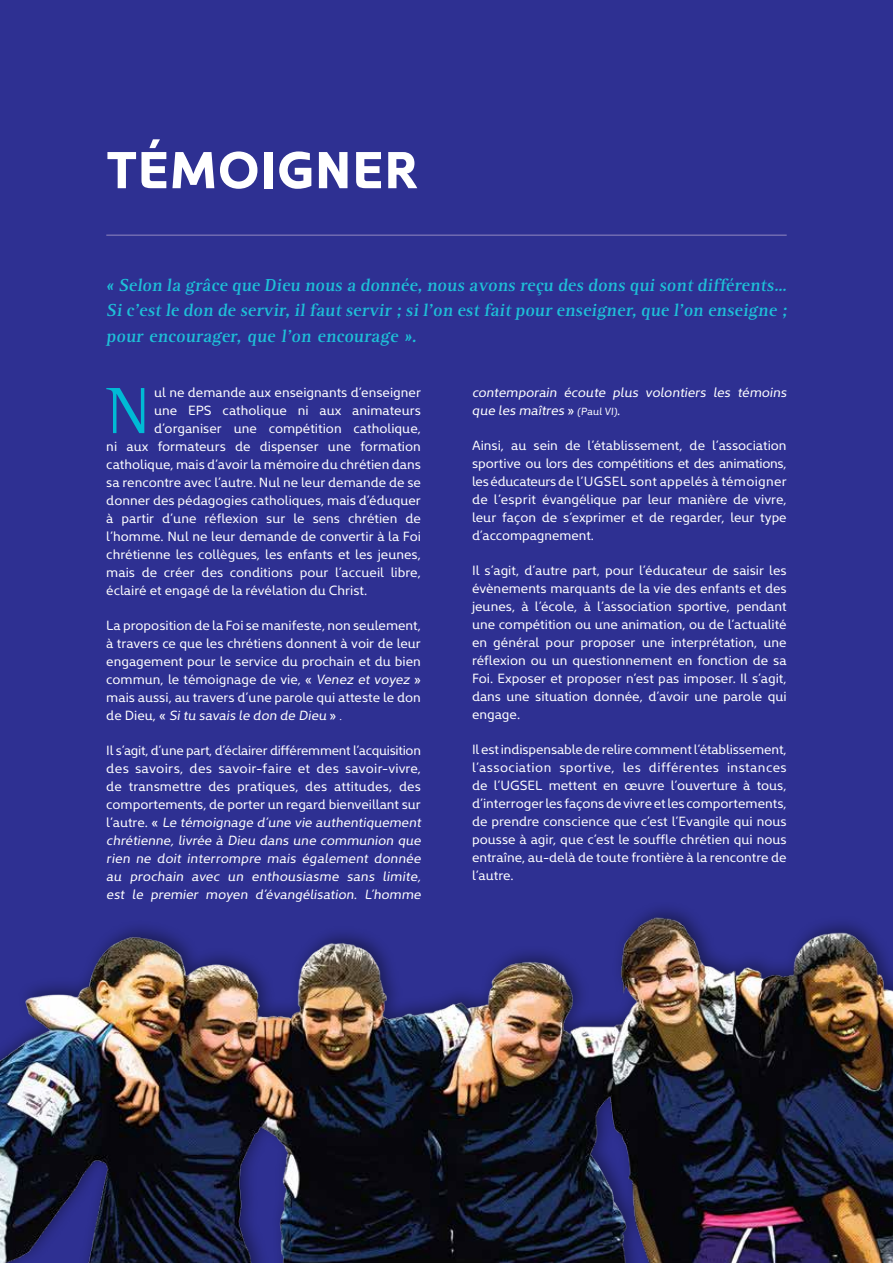
<style>
.page{position:relative;width:893px;height:1263px;background:#2e3092}
.page>*{position:absolute;margin:0;border:0;box-sizing:border-box;transform-origin:0 0}
.t1{font:67.05px "Rotis Semi Serif";color:#00bad5}
.t2{font:700 52.5px "Kyrial Display Pro";color:#fff}
.t3{font:700 18px/25.5px "Rotis Serif";letter-spacing:.01em;color:#1ec0d8;text-align:justify}
.t4{font:13.5px/18px "Kyrial Display Pro";color:#fff;text-align:justify}
.s1{font-size:10.5px}
</style>
<div class="page">
<img style="left:0;top:915px;width:893px;height:348px">
<hr style="left:106px;top:234px;width:681px;height:2px;background:#706bb1">
<h2 class="t2" style="left:106px;top:132px;width:313px">TÉMOIGNER</h2>
<h3 class="t3" style="left:106px;top:273px;width:685px">« Selon la grâce que Dieu nous a donnée, nous avons reçu des dons qui sont différents… Si c’est le don de servir, il faut servir ; si l’on est fait pour enseigner, que l’on enseigne ; pour encourager, que l’on encourage ».</h3>
<h1 class="t1" style="left:107px;top:371px;width:45px">N</h1>
<p class="t4" style="left:154px;top:383px;width:268px">ul ne demande aux enseignants d’enseigner</p>
<p class="t4" style="left:154px;top:401px;width:268px">une EPS catholique ni aux animateurs</p>
<p class="t4" style="left:154px;top:419px;width:268px">d’organiser une compétition catholique,</p>
<p class="t4" style="left:106px;top:437px;width:316px">ni aux formateurs de dispenser une formation</p>
<p class="t4" style="left:106px;top:455px;width:316px">catholique, mais d’avoir la mémoire du chrétien dans</p>
<p class="t4" style="left:106px;top:473px;width:316px">sa rencontre avec l’autre. Nul ne leur demande de se</p>
<p class="t4" style="left:106px;top:491px;width:316px">donner des pédagogies catholiques, mais d’éduquer</p>
<p class="t4" style="left:106px;top:509px;width:316px">à partir d’une réflexion sur le sens chrétien de</p>
<p class="t4" style="left:106px;top:527px;width:316px">l’homme. Nul ne leur demande de convertir à la Foi</p>
<p class="t4" style="left:106px;top:545px;width:316px">chrétienne les collègues, les enfants et les jeunes,</p>
<p class="t4" style="left:106px;top:563px;width:316px">mais de créer des conditions pour l’accueil libre,</p>
<p class="t4" style="left:106px;top:581px;width:263px">éclairé et engagé de la révélation du Christ.</p>
<p class="t4" style="left:106px;top:616px;width:316px">La proposition de la Foi se manifeste, non seulement, à travers ce que les chrétiens donnent à voir de leur engagement pour le service du prochain et du bien commun, le témoignage de vie, « Venez et voyez » mais aussi, au travers d’une parole qui atteste le don d e D i e u, « Situ savais le don de Dieu » <span class="s1">.</span></p>
<p class="t4" style="left:106px;top:741px;width:319px;text-align:left">Il s’agit, d’une part, d’éclairer différemment l’acquisition des savoirs, des savoir-faire et des savoir-vivre, de transmettre des pratiques, des attitudes, des comportements, de porter un regard bienveillant sur l’a ut re . « Le témoignage d’une vie authentiquement chrétienne, livrée à Dieu dans une communion que rien ne doit interrompre mais également donnée au prochain avec un enthousiasme sans limite, est le premier moyen d’évangélisation. L’homme</p>
<p class="t4" style="left:472px;top:383px;width:319px">contemporain écoute plus volontiers les témoins que les maîtres » <span class="s1">(Paul VI)</span>.</p>
<p class="t4" style="left:472px;top:436px;width:316px">Ainsi, au sein de l’établissement, de l’association sportive ou lors des compétitions et des animations, les éducateurs de l’UGSEL sont appelés à témoigner de l’esprit évangélique par leur manière de vivre, leur façon de s’exprimer et de regarder, leur type d’accompagnement.</p>
<p class="t4" style="left:472px;top:561px;width:316px">Il s’agit, d’autre part, pour l’éducateur de saisir les évènements marquants de la vie des enfants et des jeunes, à l’école, à l’association sportive, pendant une compétition ou une animation, ou de l’actualité en général pour proposer une interprétation, une réflexion ou un questionnement en fonction de sa Foi. Exposer et proposer n’est pas imposer. Il s’agit, dans une situation donnée, d’avoir une parole qui engage.</p>
<p class="t4" style="left:472px;top:740px;width:316px">Il est indispensable de relire comment l’établissement, l’association sportive, les différentes instances de l’UGSEL mettent en œuvre l’ouverture à tous, d’interroger les façons de vivre et les comportements, de prendre conscience que c’est l’Evangile qui nous pousse à agir, que c’est le souffle chrétien qui nous entraîne, au-delà de toute frontière à la rencontre de l’autre.</p>
</div>
